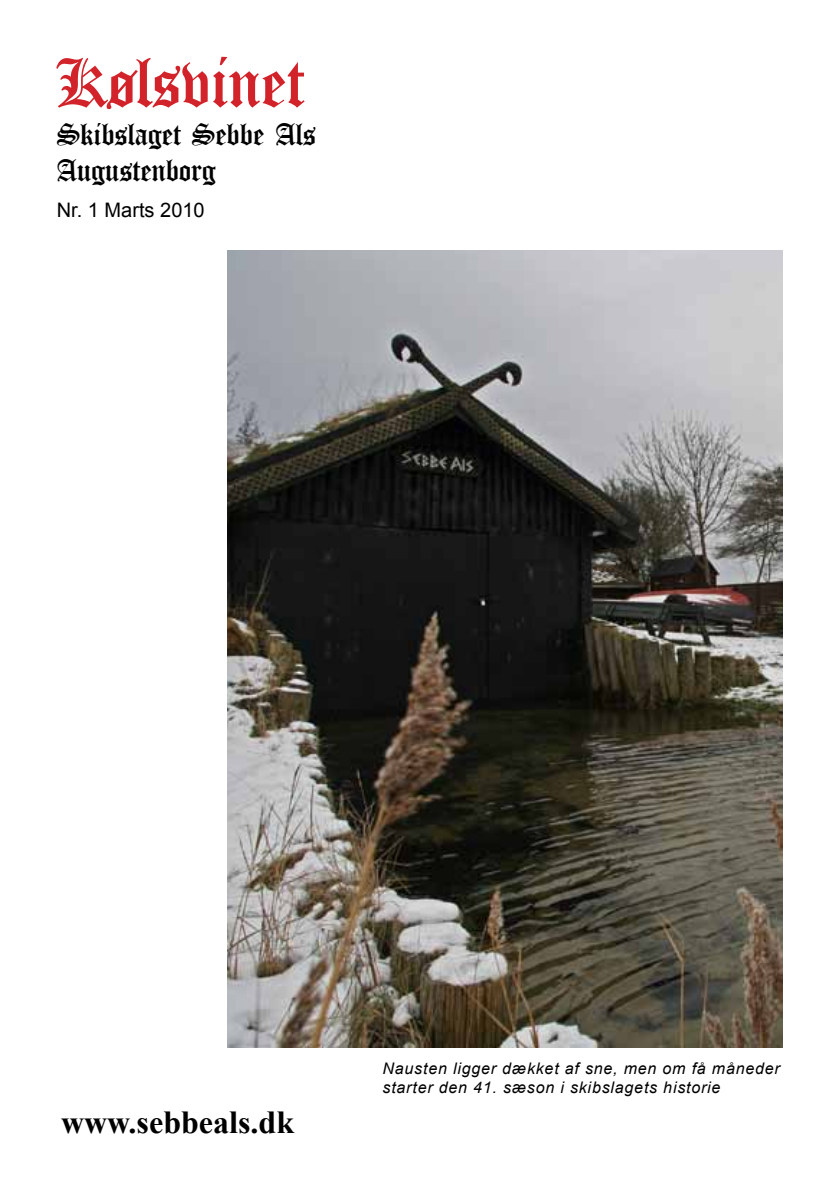
<style>
.page{position:relative;width:840px;height:1191px;background:#fff}
.page>*{position:absolute;margin:0;border:0;box-sizing:border-box;transform-origin:0 0}
.t1{font:72px "Canterbury";color:#d2232a}
.t2{font:32px/36px "Canterbury";color:#000}
.t3{font:700 32px "Times New Roman";color:#000}
.t4{font:20px "Arial";color:#000}
.t5{font:italic 16px/19.2px "Arial";letter-spacing:.05em;color:#000}
</style>
<div class="page">
<img style="left:227px;top:251px;width:555px;height:796px">
<h1 class="t1" style="left:57px;top:41px;width:248px">Kølsvinet</h1>
<h2 class="t2" style="left:57px;top:116px;width:260px">Skibslaget Sebbe Als<br>Augustenborg</h2>
<p class="t4" style="left:57px;top:197px;width:149px">Nr. 1 Marts 2010</p>
<h2 class="t3" style="left:61px;top:1100px;width:234px">www.sebbeals.dk</h2>
<p class="t5" style="left:382px;top:1059px;width:398px">Nausten ligger dækket af sne, men om få måneder starter den 41. sæson i skibslagets historie</p>
</div>
